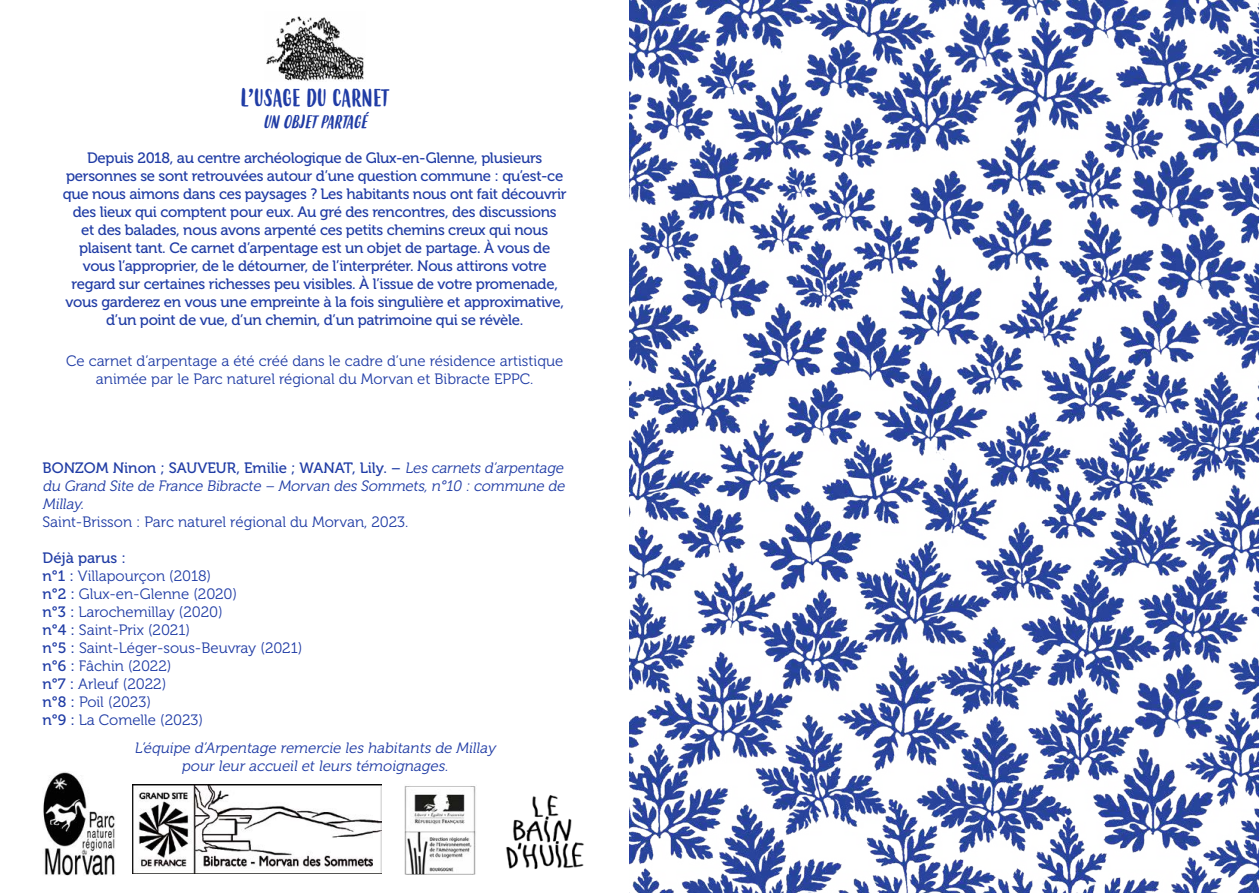
<style>
.page{position:relative;width:1259px;height:893px;background:#fff}
.page>*{position:absolute;margin:0;border:0;box-sizing:border-box;transform-origin:0 0}
.t1{font:24px "Budidaya";color:#203ca5}
.t2{font:italic 18px "Budidaya";color:#203ca5}
.t3{font:15px/18px "Museo 500";letter-spacing:-.02em;color:#203ca5;text-align:center}
.t4{font:15px/18px "Museo 300";color:#203ca5;text-align:center}
.t5{font:italic 15px/18px "Museo 300";color:#203ca5}
.t6{font:15px "Museo 500";color:#203ca5}
.s1{font-family:"Museo 300";font-style:italic}
.s2{font-family:"Museo 500"}
</style>
<div class="page">
<img style="left:629px;top:0;width:630px;height:893px">
<img style="left:43px;top:772px;width:72px;height:104px">
<img style="left:133px;top:785px;width:248px;height:89px">
<img style="left:404px;top:786px;width:72px;height:88px">
<img style="left:266px;top:16px;width:98px;height:65px">
<img style="left:506px;top:795px;width:78px;height:75px">
<h1 class="t1" style="left:241px;top:85px;width:149px">L’USAGE DU CARNET</h1>
<p class="t2" style="left:263px;top:112px;width:105px">UN OBJET PARTAGÉ</p>
<p class="t3" style="left:63px;top:149px;width:505px">Depuis 2018, au centre archéologique de Glux-en-Glenne, plusieurs personnes se sont retrouvées autour d’une question commune : qu’est-ce que nous aimons dans ces paysages ? Les habitants nous ont fait découvrir des lieux qui comptent pour eux. Au gré des rencontres, des discussions<br>et des balades, nous avons arpenté ces petits chemins creux qui nous plaisent tant. Ce carnet d’arpentage est un objet de partage. À vous de vous l’approprier, de le détourner, de l’interpréter. Nous attirons votre regard sur certaines richesses peu visibles. À l’issue de votre promenade, vous garderez en vous une empreinte à la fois singulière et approximative, d’un point de vue, d’un chemin, d’un patrimoine qui se révèle.</p>
<p class="t4" style="left:66px;top:352px;width:499px">Ce carnet d’arpentage a été créé dans le cadre d’une résidence artistique animée par le Parc naturel régional du Morvan et Bibracte EPPC.</p>
<p class="t6" style="left:43px;top:460px;width:525px">BONZOM Ninon ; SAUVEUR, Emilie ; WANAT, Lily. – <span class="s1">Les carnets d’arpentage</span></p>
<p class="t5" style="left:43px;top:477px;width:526px">du Grand Site de France Bibracte – Morvan des Sommets,n°10 :commune de<br>Millay.</p>
<p class="t4" style="left:43px;top:513px;width:367px">Saint-Brisson : Parc naturel régional du Morvan, 2023.</p>
<p class="t6" style="left:43px;top:550px;width:85px">Déjà parus :</p>
<p class="t4" style="left:43px;top:567px;width:261px;text-align:left"><span class="s2">n°1 :</span> Villapourçon (2018)<br><span class="s2">n°2 :</span> Glux-en-Glenne (2020)<br><span class="s2">n°3 :</span> Larochemillay (2020)<br><span class="s2">n°4 :</span> Saint-Prix (2021)<br><span class="s2">n°5 :</span> Saint-Léger-sous-Beuvray (2021) <span class="s2">n°6 :</span> Fâchin (2022)<br><span class="s2">n°7 :</span> Arleuf (2022)<br><span class="s2">n°8 :</span> Poil (2023)<br><span class="s2">n°9 :</span> La Comelle (2023)</p>
<p class="t5" style="left:134px;top:739px;width:366px;text-align:center">L’équipe d’Arpentage remercie les habitants de Millay pour leur accueil et leurs témoignages.</p>
</div>
